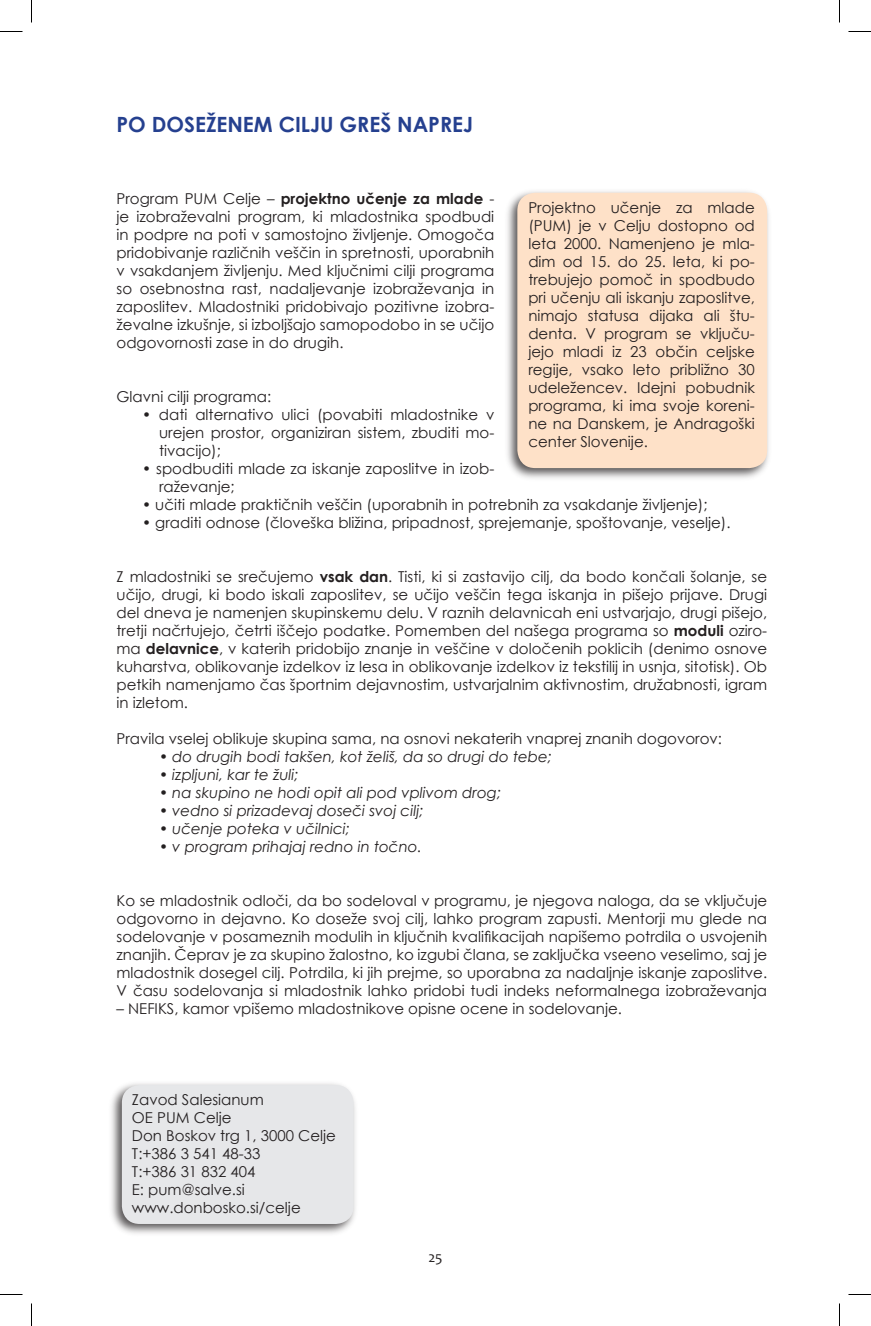
<style>
.page{position:relative;width:871px;height:1326px;background:#fff}
.page>*{position:absolute;margin:0;border:0;box-sizing:border-box;transform-origin:0 0}
.t1{font:700 21px "Century Gothic";color:#25408f}
.t2{font:15px/18px "Century Gothic";color:#231f20;text-align:justify}
.t3{font:italic 15px "Century Gothic";color:#231f20}
.t4{font:15px "Candara";color:#231f20}
.s1{font-weight:700}
</style>
<div class="page">
<div style="left:108px;top:1079px;width:251px;height:159px;background:#231f20;opacity:.75"></div>
<div style="left:122px;top:1085px;width:232px;height:139px;background:#e6e7e9"></div>
<div style="left:503px;top:187px;width:270px;height:295px;background:#231f20;opacity:.75"></div>
<div style="left:517px;top:193px;width:250px;height:275px;background:#fee1c8"></div>
<svg style="left:0;top:31px;width:22px;height:1px"></svg>
<svg style="left:848px;top:31px;width:23px;height:1px"></svg>
<svg style="left:0;top:1294px;width:22px;height:1px"></svg>
<svg style="left:848px;top:1294px;width:23px;height:1px"></svg>
<svg style="left:31px;top:0;width:1px;height:22px"></svg>
<svg style="left:31px;top:1303px;width:1px;height:23px"></svg>
<svg style="left:839px;top:0;width:1px;height:22px"></svg>
<svg style="left:839px;top:1303px;width:1px;height:23px"></svg>
<h1 class="t1" style="left:117px;top:109px;width:358px">PO DOSEŽENEM CILJU GREŠ NAPREJ</h1>
<p class="t2" style="left:117px;top:190px;width:379px">Program PUM Celje – <span class="s1">projektno učenje za mlade</span> - je izobraževalni program, ki mladostnika spodbudi in podpre na poti v samostojno življenje. Omogoča pridobivanje različnih veščin in spretnosti, uporabnih v vsakdanjem življenju. Med ključnimi cilji programa so osebnostna rast, nadaljevanje izobraževanja in zaposlitev. Mladostniki pridobivajo pozitivne izobra&shy;ževalne izkušnje, si izboljšajo samopodobo in se učijo odgovornosti zase in do drugih.</p>
<p class="t2" style="left:117px;top:388px;width:156px">Glavni cilji programa:</p>
<p class="t2" style="left:159px;top:406px;width:337px;text-indent:-17px">• dati alternativo ulici (povabiti mladostnike v urejen prostor, organiziran sistem, zbuditi mo&shy;tivacijo);</p>
<p class="t2" style="left:159px;top:460px;width:337px;text-indent:-17px">• spodbuditi mlade za iskanje zaposlitve in izob&shy;raževanje;</p>
<p class="t2" style="left:142px;top:496px;width:567px">• učiti mlade praktičnih veščin (uporabnih in potrebnih za vsakdanje življenje);</p>
<p class="t2" style="left:142px;top:514px;width:590px">• graditi odnose (človeška bližina, pripadnost, sprejemanje, spoštovanje, veselje).</p>
<p class="t2" style="left:117px;top:568px;width:652px">Z mladostniki se srečujemo <span class="s1">vsak dan</span>. Tisti, ki si zastavijo cilj, da bodo končali šolanje, se učijo, drugi, ki bodo iskali zaposlitev, se učijo veščin tega iskanja in pišejo prijave. Drugi del dneva je namenjen skupinskemu delu. V raznih delavnicah eni ustvarjajo, drugi pišejo, tretji načrtujejo, četrti iščejo podatke. Pomemben del našega programa so <span class="s1">moduli</span> oziro&shy;ma <span class="s1">delavnice</span>, v katerih pridobijo znanje in veščine v določenih poklicih (denimo osnove kuharstva, oblikovanje izdelkov iz lesa in oblikovanje izdelkov iz tekstilij in usnja, sitotisk). Ob petkih namenjamo čas športnim dejavnostim, ustvarjalnim aktivnostim, družabnosti, igram in izletom.</p>
<p class="t2" style="left:117px;top:730px;width:607px">Pravila vselej oblikuje skupina sama, na osnovi nekaterih vnaprej znanih dogovorov:</p>
<p class="t3" style="left:159px;top:746px;width:394px">• do drugih bodi takšen, kot želiš, da so drugi do tebe;</p>
<p class="t3" style="left:159px;top:764px;width:141px">• izpljuni, kar te žuli;</p>
<p class="t3" style="left:159px;top:782px;width:344px">• na skupino ne hodi opit ali pod vplivom drog;</p>
<p class="t3" style="left:159px;top:800px;width:266px">• vedno si prizadevaj doseči svoj cilj;</p>
<p class="t3" style="left:159px;top:818px;width:193px">• učenje poteka v učilnici;</p>
<p class="t3" style="left:159px;top:836px;width:264px">• v program prihajaj redno in točno.</p>
<p class="t2" style="left:117px;top:892px;width:652px">Ko se mladostnik odloči, da bo sodeloval v programu, je njegova naloga, da se vključuje odgovorno in dejavno. Ko doseže svoj cilj, lahko program zapusti. Mentorji mu glede na sodelovanje v posameznih modulih in ključnih kvalifikacijah napišemo potrdila o usvojenih znanjih. Čeprav je za skupino žalostno, ko izgubi člana, se zaključka vseeno veselimo, saj je mladostnik dosegel cilj. Potrdila, ki jih prejme, so uporabna za nadaljnje iskanje zaposlitve.<br>V času sodelovanja si mladostnik lahko pridobi tudi indeks neformalnega izobraževanja</p>
<p class="t2" style="left:117px;top:1000px;width:507px">– NEFIKS, kamor vpišemo mladostnikove opisne ocene in sodelovanje.</p>
<p class="t2" style="left:528px;top:198px;width:228px">Projektno učenje za mlade (PUM) je v Celju dostopno od leta 2000. Namenjeno je mla&shy;dim od 15. do 25. leta, ki po&shy;trebujejo pomoč in spodbudo pri učenju ali iskanju zaposlitve, nimajo statusa dijaka ali štu&shy;denta. V program se vključu&shy;jejo mladi iz 23 občin celjske regije, vsako leto približno 30 udeležencev. Idejni pobudnik programa, ki ima svoje koreni&shy;ne na Danskem, je Andragoški center Slovenije.</p>
<p class="t2" style="left:132px;top:1090px;width:205px;text-align:left">Zavod Salesianum<br>OE PUM Celje<br>Don Boskov trg 1, 3000 Celje<br>T:+386 3 541 48-33<br>T:+386 31 832 404<br>E: pum@salve.si www.donbosko.si/celje</p>
<p class="t4" style="left:428px;top:1248px;width:16px">25</p>
</div>
